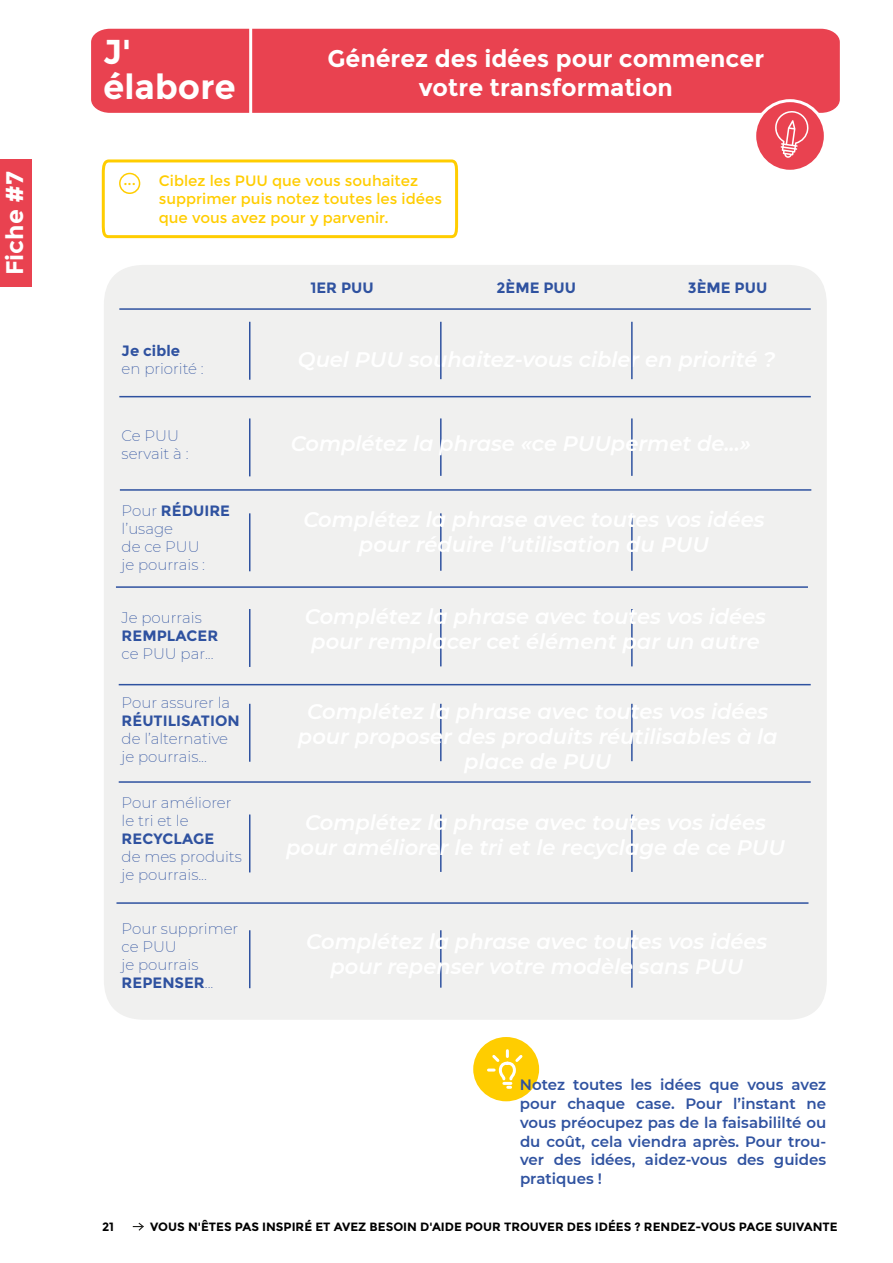
<style>
.page{position:relative;width:893px;height:1263px;background:#fff}
.page>*{position:absolute;margin:0;border:0;box-sizing:border-box;transform-origin:0 0}
.t1{font:700 34.5px/34.5px "Montserrat";color:#fff}
.t2{font:700 24px/28.8px "Montserrat";color:#fff;text-align:center}
.t3{font:200 15px/18px "Montserrat";color:#2f52a0}
.t4{font:600 15px/18.8px "Montserrat";color:#2f52a0;text-align:justify}
.t5{font:15px/18.8px "Montserrat";color:#ffcd00}
.t6{font:700 15px "Montserrat";color:#2f52a0}
.t7{font:700 12px "Montserrat";color:#000}
.s1{font-weight:700}
</style>
<div class="page">
<div style="left:0;top:159px;width:32px;height:128px;background:#e94250"></div>
<div style="left:104px;top:265px;width:723px;height:755px;background:#f0f0ef;border-radius:40px"></div>
<svg style="left:101px;top:159px;width:358px;height:80px"></svg>
<div style="left:120px;top:173px;width:20px;height:20px;background:#fff;border-radius:50%"></div>
<div style="left:119px;top:173px;width:21px;height:21px;border:2px solid #ffcd00;border-radius:50%"></div>
<hr style="left:119px;top:396px;width:692px;height:1px;background:#2f52a0">
<hr style="left:119px;top:308px;width:692px;height:2px;background:#2f52a0">
<hr style="left:120px;top:489px;width:691px;height:2px;background:#2f52a0">
<hr style="left:116px;top:586px;width:692px;height:2px;background:#2f52a0">
<hr style="left:119px;top:684px;width:692px;height:1px;background:#2f52a0">
<hr style="left:249px;top:322px;width:1px;height:58px;background:#2f52a0">
<hr style="left:249px;top:418px;width:1px;height:58px;background:#2f52a0">
<hr style="left:249px;top:513px;width:1px;height:58px;background:#2f52a0">
<hr style="left:249px;top:609px;width:1px;height:58px;background:#2f52a0">
<hr style="left:249px;top:704px;width:1px;height:58px;background:#2f52a0">
<hr style="left:249px;top:814px;width:1px;height:58px;background:#2f52a0">
<hr style="left:249px;top:930px;width:1px;height:58px;background:#2f52a0">
<hr style="left:440px;top:322px;width:2px;height:57px;background:#2f52a0">
<hr style="left:440px;top:418px;width:2px;height:58px;background:#2f52a0">
<hr style="left:440px;top:513px;width:2px;height:58px;background:#2f52a0">
<hr style="left:440px;top:609px;width:2px;height:57px;background:#2f52a0">
<hr style="left:440px;top:704px;width:2px;height:57px;background:#2f52a0">
<hr style="left:440px;top:814px;width:2px;height:58px;background:#2f52a0">
<hr style="left:440px;top:930px;width:2px;height:58px;background:#2f52a0">
<hr style="left:631px;top:322px;width:2px;height:57px;background:#2f52a0">
<hr style="left:631px;top:418px;width:2px;height:58px;background:#2f52a0">
<hr style="left:631px;top:513px;width:2px;height:58px;background:#2f52a0">
<hr style="left:631px;top:609px;width:2px;height:57px;background:#2f52a0">
<hr style="left:631px;top:704px;width:2px;height:57px;background:#2f52a0">
<hr style="left:631px;top:814px;width:2px;height:58px;background:#2f52a0">
<hr style="left:631px;top:930px;width:2px;height:58px;background:#2f52a0">
<hr style="left:119px;top:781px;width:692px;height:2px;background:#2f52a0">
<hr style="left:116px;top:902px;width:692px;height:2px;background:#2f52a0">
<div style="left:473px;top:1037px;width:66px;height:64px;background:#ffcd00;border-radius:50%"></div>
<svg style="left:488px;top:1049px;width:35px;height:40px"></svg>
<div style="left:91px;top:29px;width:749px;height:84px;background:#e94250"></div>
<hr style="left:249px;top:24px;width:3px;height:91px;background:#fff">
<div style="left:755px;top:101px;width:70px;height:70px;background:#e94250;border-radius:50%"></div>
<div style="left:753px;top:99px;width:74px;height:74px;border:3px solid #fff;border-radius:50%"></div>
<svg style="left:775px;top:111px;width:34px;height:47px"></svg>
<svg style="left:133px;top:1222px;width:11px;height:9px"></svg>
<h1 class="t1" style="left:103px;top:35px;width:134px">J' élabore</h1>
<h2 class="t2" style="left:327px;top:45px;width:438px">Générez des idées pour commencer votre transformation</h2>
<h2 class="t2" style="left:0;top:275px;width:105px;rotate:-90deg">Fiche #7</h2>
<p class="t5" style="left:159px;top:171px;width:285px">Ciblez les PUU que vous souhaitez supprimer puis notez toutes les idées que vous avez pour y parvenir.</p>
<p class="t5" style="left:123px;top:171px;width:14px">...</p>
<p class="t6" style="left:122px;top:341px;width:60px">Je cible</p>
<p class="t3" style="left:122px;top:359px;width:84px">en priorité :</p>
<p class="t3" style="left:122px;top:426px;width:68px">Ce PUU servait à :</p>
<p class="t3" style="left:122px;top:501px;width:110px">Pour <span class="s1">RÉDUIRE </span>l’usage<br>de ce PUU<br>je pourrais :</p>
<p class="t3" style="left:122px;top:609px;width:82px">Je pourrais</p>
<p class="t6" style="left:122px;top:627px;width:98px">REMPLACER</p>
<p class="t3" style="left:122px;top:645px;width:93px">ce PUU par...</p>
<p class="t3" style="left:122px;top:693px;width:110px">Pour assurer la</p>
<p class="t6" style="left:122px;top:712px;width:120px">RÉUTILISATION</p>
<p class="t3" style="left:122px;top:729px;width:108px">de l’alternative je pourrais...</p>
<p class="t3" style="left:122px;top:793px;width:111px">Pour améliorer le tri et le</p>
<p class="t6" style="left:122px;top:830px;width:94px">RECYCLAGE</p>
<p class="t3" style="left:122px;top:847px;width:122px">de mes produits je pourrais...</p>
<p class="t3" style="left:122px;top:919px;width:118px">Pour supprimer ce PUU<br>je pourrais<br><span class="s1">REPENSER</span>...</p>
<p class="t6" style="left:310px;top:279px;width:65px">1ER PUU</p>
<p class="t6" style="left:496px;top:279px;width:81px">2ÈME PUU</p>
<p class="t6" style="left:688px;top:279px;width:81px">3ÈME PUU</p>
<p class="t4" style="left:520px;top:1075px;width:308px">Notez toutes les idées que vous avez pour chaque case. Pour l’instant ne vous préocupez pas de la faisabililté ou du coût, cela viendra après. Pour trou&shy;ver des idées, aidez-vous des guides pratiques !</p>
<p class="t7" style="left:102px;top:1220px;width:14px">21</p>
<p class="t7" style="left:150px;top:1220px;width:689px">VOUS N'ÊTES PAS INSPIRÉ ET AVEZ BESOIN D'AIDE POUR TROUVER DES IDÉES ? RENDEZ-VOUS PAGE SUIVANTE</p>
</div>
